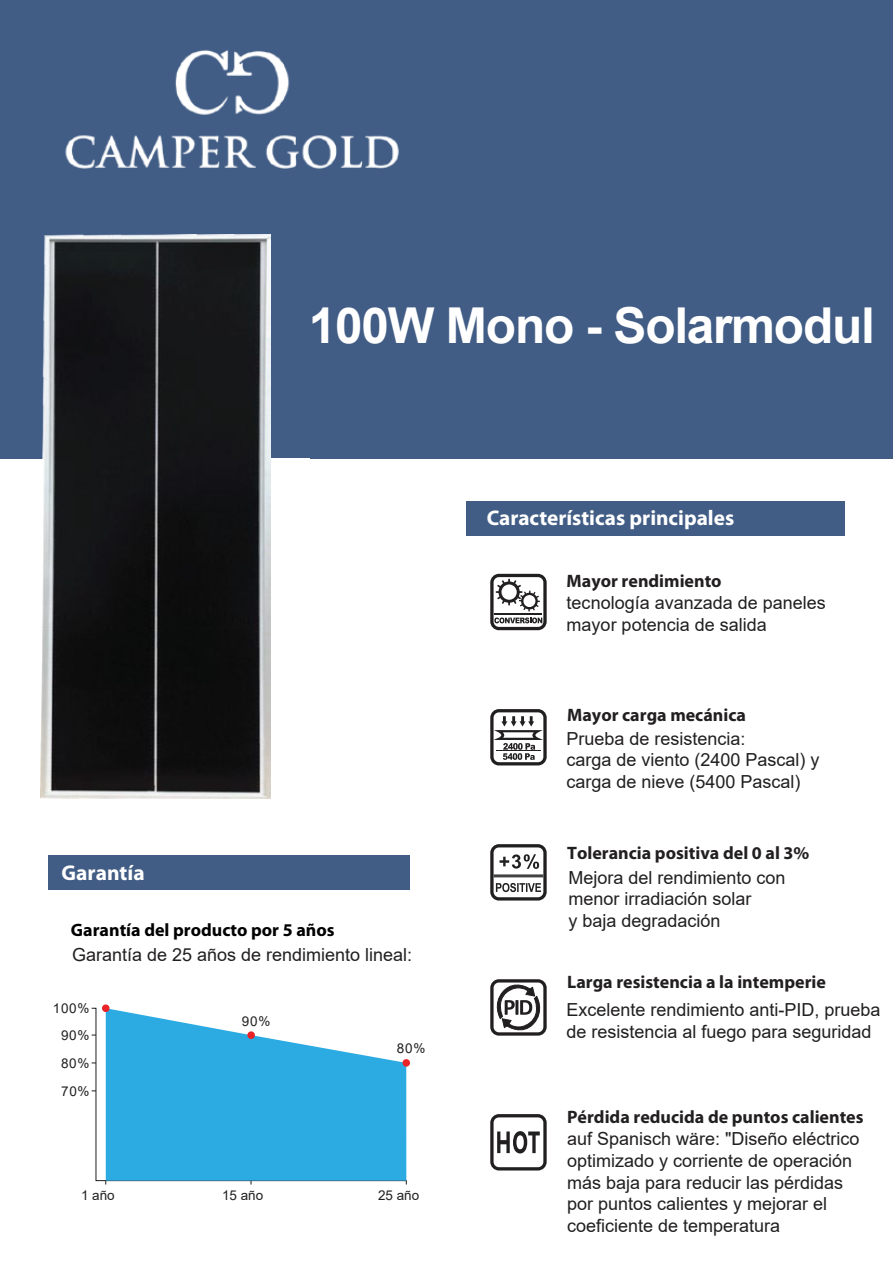
<style>
.page{position:relative;width:893px;height:1263px;background:#fff}
.page>*{position:absolute;margin:0;border:0;box-sizing:border-box;transform-origin:0 0}
.t1{font:700 49.5px "Arial";letter-spacing:-.025em;color:#fff}
.t2{font:700 21.45px "Myriad Pro";color:#fff}
.t3{font:700 21.3px "Myriad Pro";color:#fff}
.t4{font:18px/21.6px "Arial";color:#211f20}
.t5{font:700 18px "Myriad Pro";color:#221f20}
.t6{font:700 18px "Myriad Pro";color:#000}
.t7{font:13.5px/27.6px "Arial";color:#211f20;text-align:justify}
</style>
<div class="page">
<div style="left:0;top:0;width:893px;height:459px;background:#425d85"></div>
<div style="left:48px;top:855px;width:362px;height:34px;background:#425d85"></div>
<div style="left:466px;top:502px;width:378px;height:34px;background:#425d85"></div>
<svg style="left:490px;top:574px;width:57px;height:56px"></svg>
<svg style="left:490px;top:709px;width:57px;height:56px"></svg>
<svg style="left:490px;top:979px;width:57px;height:57px"></svg>
<svg style="left:490px;top:1114px;width:57px;height:56px"></svg>
<svg style="left:91px;top:1007px;width:316px;height:178px"></svg>
<svg style="left:106px;top:1008px;width:300px;height:172px;fill:#2babe2"></svg>
<div style="left:102px;top:1004px;width:8px;height:8px;background:#ea2329;border-radius:50%"></div>
<div style="left:247px;top:1031px;width:8px;height:8px;background:#ea2329;border-radius:50%"></div>
<div style="left:402px;top:1059px;width:8px;height:8px;background:#ea2329;border-radius:50%"></div>
<svg style="left:490px;top:844px;width:57px;height:56px"></svg>
<img style="left:65px;top:50px;width:334px;height:119px">
<img style="left:40px;top:235px;width:231px;height:563px">
<h1 class="t1" style="left:309px;top:291px;width:567px">100W Mono - Solarmodul</h1>
<p class="t3" style="left:487px;top:504px;width:249px">Características principales</p>
<p class="t5" style="left:567px;top:570px;width:157px">Mayor rendimiento</p>
<p class="t4" style="left:567px;top:592px;width:261px">tecnología avanzada de paneles mayor potencia de salida</p>
<p class="t5" style="left:567px;top:703px;width:180px">Mayor carga mecánica</p>
<p class="t4" style="left:566px;top:727px;width:255px">Prueba de resistencia:<br>carga de viento (2400 Pascal) y carga de nieve (5400 Pascal)</p>
<p class="t2" style="left:62px;top:858px;width:85px">Garantía</p>
<p class="t6" style="left:71px;top:918px;width:265px">Garantía del producto por 5 años</p>
<p class="t4" style="left:72px;top:944px;width:342px">Garantía de 25 años de rendimiento lineal:</p>
<p class="t7" style="left:61px;top:994px;width:30px;text-indent:-8px">100% 90% 80% 70%</p>
<p class="t7" style="left:242px;top:1008px;width:30px">90%</p>
<p class="t7" style="left:397px;top:1034px;width:30px">80%</p>
<p class="t7" style="left:81px;top:1181px;width:35px">1 año</p>
<p class="t7" style="left:222px;top:1181px;width:43px">15 año</p>
<p class="t7" style="left:378px;top:1181px;width:43px">25 año</p>
<p class="t5" style="left:567px;top:841px;width:244px">Tolerancia positiva del 0 al 3%</p>
<p class="t4" style="left:568px;top:866px;width:219px">Mejora del rendimiento con menor irradiación solar<br>y baja degradación</p>
<p class="t5" style="left:567px;top:970px;width:260px">Larga resistencia a la intemperie</p>
<p class="t4" style="left:566px;top:999px;width:316px">Excelente rendimiento anti-PID, prueba de resistencia al fuego para seguridad</p>
<p class="t5" style="left:567px;top:1105px;width:298px">Pérdida reducida de puntos calientes</p>
<p class="t4" style="left:567px;top:1128px;width:294px">auf Spanisch wäre: "Diseño eléctrico optimizado y corriente de operación más baja para reducir las pérdidas por puntos calientes y mejorar el coeficiente de temperatura</p>
</div>
